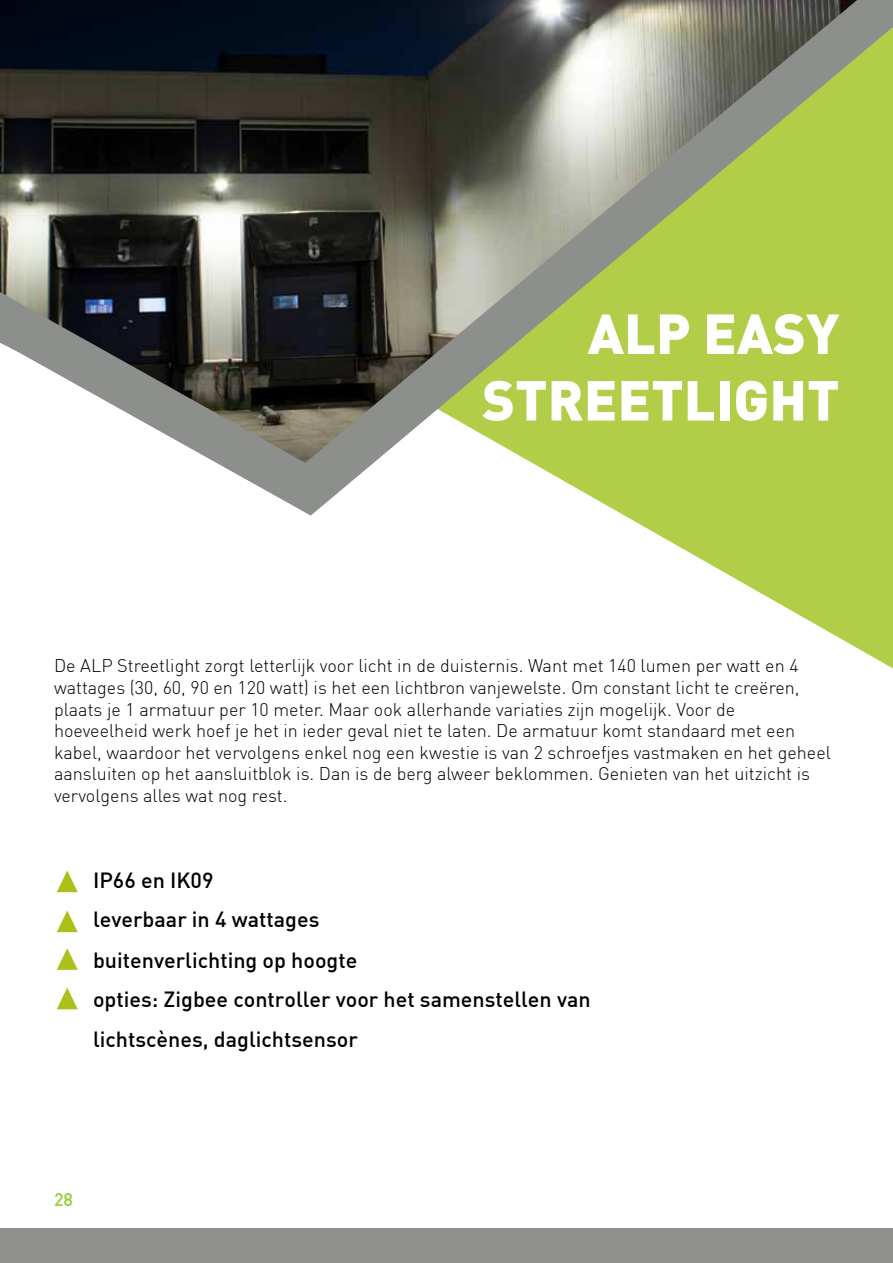
<style>
.page{position:relative;width:893px;height:1263px;background:#fff}
.page>*{position:absolute;margin:0;border:0;box-sizing:border-box;transform-origin:0 0}
.t1{font:900 55.5px/66.6px "DIN";color:#fff;text-align:right}
.t2{font:500 21.6px/39.8px "DIN";color:#000}
.t3{font:300 18px/21.6px "DIN";color:#000}
.t4{font:500 18px "DIN";color:#9c3}
</style>
<div class="page">
<svg style="left:57px;top:987px;width:21px;height:22px"></svg>
<svg style="left:57px;top:910px;width:21px;height:22px"></svg>
<svg style="left:57px;top:948px;width:21px;height:22px"></svg>
<svg style="left:625px;top:516px;width:268px;height:152px"></svg>
<svg style="left:0;top:0;width:893px;height:516px;background:#808861"></svg>
<div style="left:0;top:1228px;width:893px;height:35px;background:#90908c"></div>
<svg style="left:57px;top:870px;width:21px;height:22px"></svg>
<svg style="left:0;top:272px;width:19px;height:80px;background:#979891"></svg>
<svg style="left:857px;top:0;width:36px;height:28px"></svg>
<h1 class="t1" style="left:482px;top:298px;width:359px">ALP EASY<br>STREETLIGHT</h1>
<p class="t3" style="left:54px;top:655px;width:778px">De ALP Streetlight zorgt letterlijk voor licht in de duisternis. Want met 140 lumen per watt en 4 wattages (30, 60, 90 en 120 watt) is het een lichtbron vanjewelste. Om constant licht te creëren, plaats je 1 armatuur per 10 meter. Maar ook allerhande variaties zijn mogelijk. Voor de hoeveelheid werk hoef je het in ieder geval niet te laten. De armatuur komt standaard met een kabel, waardoor het vervolgens enkel nog een kwestie is van 2 schroefjes vastmaken en het geheel aansluiten op het aansluitblok is. Dan is de berg alweer beklommen. Genieten van het uitzicht is vervolgens alles wat nog rest.</p>
<p class="t2" style="left:93px;top:859px;width:499px">IP66 en IK09<br>leverbaar in 4 wattages<br>buitenverlichting op hoogte<br>opties: Zigbee controller voor het samenstellen van lichtscènes, daglichtsensor</p>
<p class="t4" style="left:54px;top:1188px;width:21px">28</p>
</div>
